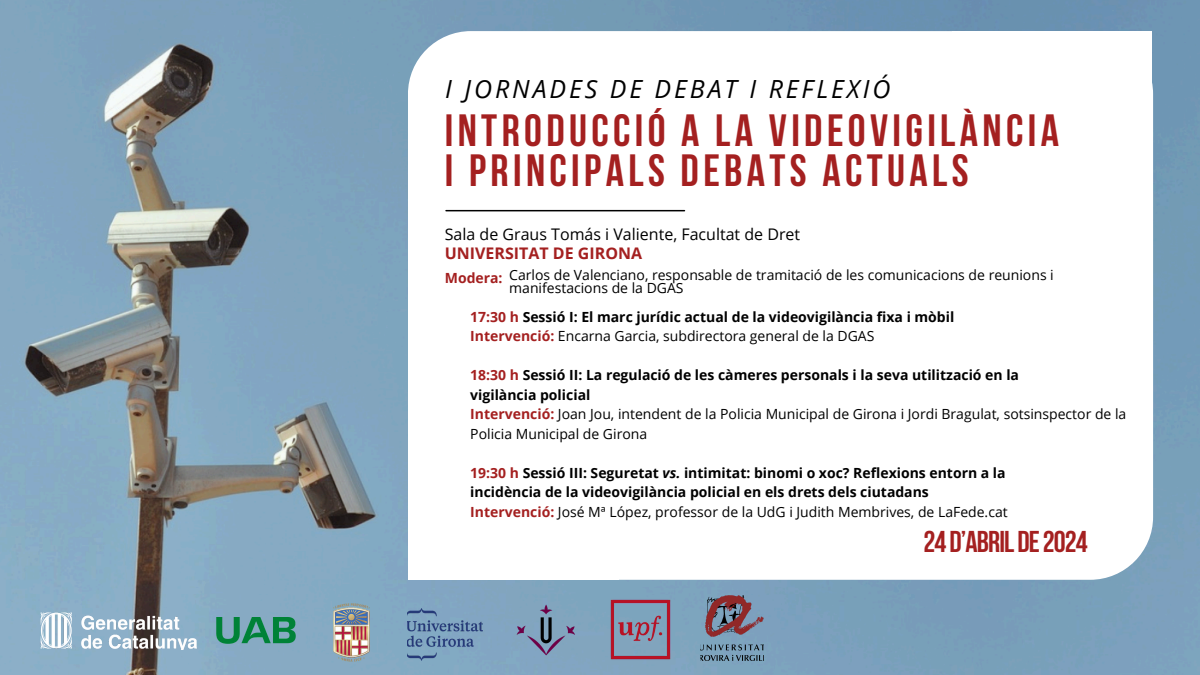
<style>
.page{position:relative;width:1200px;height:675px;background:#fff}
.page>*{position:absolute;margin:0;border:0;box-sizing:border-box;transform-origin:0 0}
.t1{font:700 45px/40.5px "Bebas Neue";letter-spacing:.095em;color:#a42020}
.t2{font:700 30px "Bebas Neue";letter-spacing:-.03em;color:#a42020}
.t3{font:italic 25px "Open Sans";letter-spacing:.12em;color:#000}
.t4{font:16px/18.8px "Open Sans";color:#000}
.t5{font:700 14px/19.5px "Open Sans";color:#000}
.t6{font:14px/19.5px "Open Sans";color:#000}
.t7{font:700 14px "Open Sans";color:#a42020}
.s1{font-weight:700;color:#a42020}
.s2{color:#a42020}
.s3{font-weight:400}
.s4{font-weight:700}
.s5{font-style:italic}
</style>
<div class="page">
<img style="left:0;top:0;width:1200px;height:675px">
<div style="left:408px;top:31px;width:745px;height:549px;background:#fff;border-radius:63px"></div>
<hr style="left:446px;top:210px;width:238px;height:1px;background:#000">
<div style="left:952px;top:31px;width:200px;height:196px;background:#fff"></div>
<div style="left:409px;top:381px;width:210px;height:199px;background:#fff"></div>
<img style="left:41px;top:612px;width:156px;height:38px">
<img style="left:328px;top:599px;width:50px;height:67px">
<img style="left:214px;top:618px;width:84px;height:31px">
<img style="left:610px;top:599px;width:61px;height:62px">
<img style="left:407px;top:608px;width:75px;height:53px">
<img style="left:701px;top:596px;width:63px;height:64px">
<img style="left:512px;top:600px;width:68px;height:61px">
<p class="t3" style="left:445px;top:72px;width:447px">I JORNADES DE DEBAT I REFLEXIÓ</p>
<p class="t1" style="left:445px;top:114px;width:616px">INTRODUCCIÓ A LA VIDEOVIGILÀNCIA<br>I PRINCIPALS DEBATS ACTUALS</p>
<h1 class="t4" style="left:445px;top:224px;width:357px">Sala de Graus Tomás i Valiente, Facultat de Dret<br><span class="s1">UNIVERSITAT DE GIRONA</span></h1>
<p class="t6" style="left:509px;top:267px;width:546px;line-height:13.5px">Carlos de Valenciano, responsable de tramitació de les comunicacions de reunions i manifestacions de la DGAS</p>
<p class="t7" style="left:445px;top:268px;width:59px">Modera:</p>
<p class="t5" style="left:470px;top:306px;width:486px"><span class="s2">17:30 h</span> Sessió I: El marc jurídic actual de la videovigilància fixa i mòbil<br><span class="s2">Intervenció:</span> <span class="s3">Encarna Garcia, subdirectora general de la DGAS</span></p>
<p class="t6" style="left:470px;top:365px;width:658px"><span class="s1">18:30 h</span> <span class="s4">Sessió II: La regulació de les càmeres personals i la seva utilització en la<br>vigilància policial<br></span><span class="s1">Intervenció:</span> Joan Jou, intendent de la Policia Municipal de Girona i Jordi Bragulat, sotsinspector de la Policia Municipal de Girona</p>
<p class="t5" style="left:470px;top:462px;width:539px"><span class="s2">19:30 h</span> Sessió III: Seguretat <span class="s5">vs.</span> intimitat: binomi o xoc? Reflexions entorn a la incidència de la videovigilància policial en els drets dels ciutadans<br><span class="s2">Intervenció:</span> <span class="s3">José Mª López, professor de la UdG i Judith Membrives, de LaFede.cat</span></p>
<h3 class="t2" style="left:924px;top:529px;width:166px">24D’ABRILDE2024</h3>
</div>
